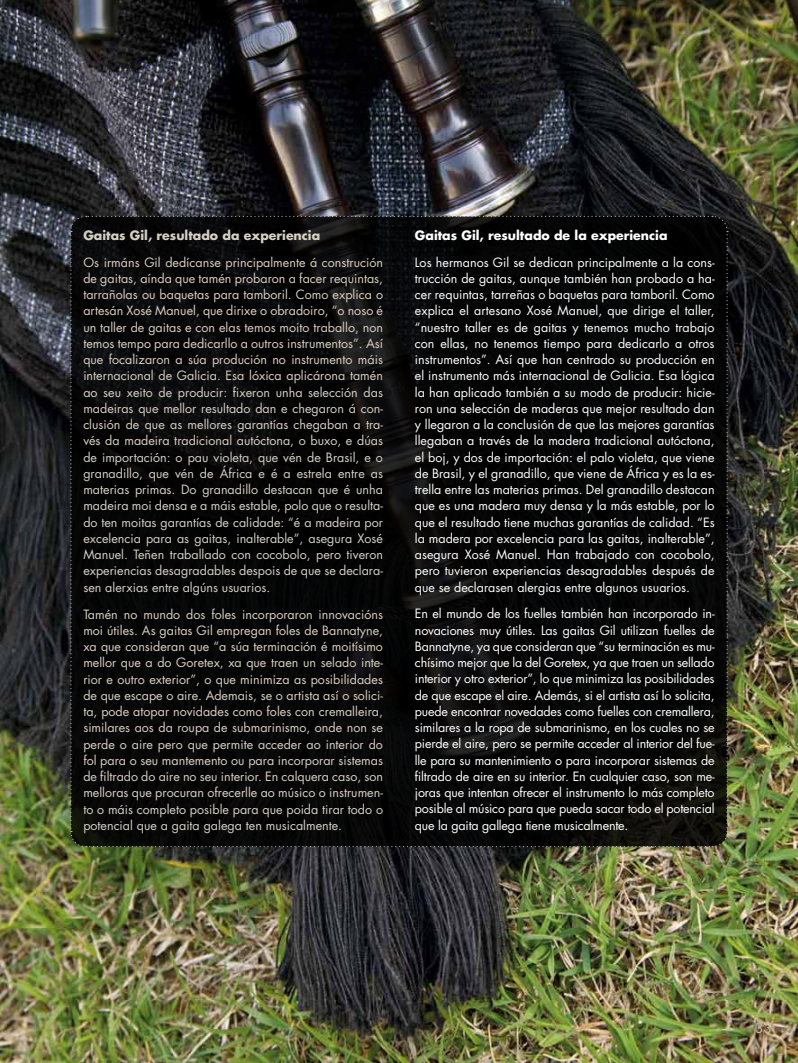
<style>
.page{position:relative;width:798px;height:1063px;background:#fff}
.page>*{position:absolute;margin:0;border:0;box-sizing:border-box;transform-origin:0 0}
.t1{font:13.75px "Futura Std";color:#c2bbb1}
.t2{font:12.5px/16.2px "Futura Std";letter-spacing:-.01em;color:#fff;text-align:justify}
.t3{font:12.5px/16.2px "Futura Std";color:#d7d0c3;text-align:justify}
.t4{font:700 12.5px "Futura Std";color:#fff}
.t5{font:700 12.5px "Futura Std";color:#d7d0c3}
</style>
<div class="page">
<img style="left:0;top:0;width:797px;height:1063px">
<svg style="left:70px;top:215px;width:658px;height:633px;background:#070708"></svg>
<p class="t5" style="left:83px;top:227px;width:238px">Gaitas Gil, resultado da experiencia</p>
<p class="t3" style="left:83px;top:254px;width:301px">Os irmáns Gil dedícanse principalmente á construción de gaitas, aínda que tamén probaron a facer requintas, tarrañolas ou baquetas para tamboril. Como explica o artesán Xosé Manuel, que dirixe o obradoiro, “o noso é un taller de gaitas e con elas temos moito traballo, non temos tempo para dedicarllo a outros instrumentos”. Así que focalizaron a súa produción no instrumento máis internacional de Galicia. Esa lóxica aplicárona tamén ao seu xeito de producir: fixeron unha selección das madeiras que mellor resultado dan e chegaron á con&shy;clusión de que as mellores garantías chegaban a tra&shy;vés da madeira tradicional autóctona, o buxo, e dúas de importación: o pau violeta, que vén de Brasil, e o granadillo, que vén de África e é a estrela entre as materias primas. Do granadillo destacan que é unha madeira moi densa e a máis estable, polo que o resulta&shy;do ten moitas garantías de calidade: “é a madeira por excelencia para as gaitas, inalterable”, asegura Xosé Manuel. Teñen traballado con cocobolo, pero tiveron experiencias desagradables despois de que se declara&shy;sen alerxias entre algúns usuarios.</p>
<p class="t3" style="left:83px;top:606px;width:301px">Tamén no mundo dos foles incorporaron innovacións moi útiles. As gaitas Gil empregan foles de Bannatyne, xa que consideran que “a súa terminación é moitísimo mellor que a do Goretex, xa que traen un selado inte&shy;rior e outro exterior”, o que minimiza as posibilidades de que escape o aire. Ademais, se o artista así o solici&shy;ta, pode atopar novidades como foles con cremalleira, similares aos da roupa de submarinismo, onde non se perde o aire pero que permite acceder ao interior do fol para o seu mantemento ou para incorporar sistemas de filtrado do aire no seu interior. En calquera caso, son melloras que procuran ofrecerlle ao músico o instrumen&shy;to o máis completo posible para que poida tirar todo o potencial que a gaita galega ten musicalmente.</p>
<p class="t4" style="left:415px;top:227px;width:254px">Gaitas Gil, resultado de la experiencia</p>
<p class="t2" style="left:415px;top:254px;width:301px">Los hermanos Gil se dedican principalmente a la cons&shy;trucción de gaitas, aunque también han probado a ha&shy;cer requintas, tarreñas o baquetas para tamboril. Como explica el artesano Xosé Manuel, que dirige el taller, “nuestro taller es de gaitas y tenemos mucho trabajo con ellas, no tenemos tiempo para dedicarlo a otros instrumentos”. Así que han centrado su producción en el instrumento más internacional de Galicia. Esa lógica la han aplicado también a su modo de producir: hicie&shy;ron una selección de maderas que mejor resultado dan y llegaron a la conclusión de que las mejores garantías llegaban a través de la madera tradicional autóctona, el boj, y dos de importación: el palo violeta, que viene de Brasil, y el granadillo, que viene de África y es la es&shy;trella entre las materias primas. Del granadillo destacan que es una madera muy densa y la más estable, por lo que el resultado tiene muchas garantías de calidad. “Es la madera por excelencia para las gaitas, inalterable”, asegura Xosé Manuel. Han trabajado con cocobolo, pero tuvieron experiencias desagradables después de que se declarasen alergias entre algunos usuarios.</p>
<p class="t2" style="left:415px;top:606px;width:301px">En el mundo de los fuelles también han incorporado in&shy;novaciones muy útiles. Las gaitas Gil utilizan fuelles de Bannatyne, ya que consideran que “su terminación es mu&shy;chísimo mejor que la del Goretex, ya que traen un sellado interior y otro exterior”, lo que minimiza las posibilidades de que escape el aire. Además, si el artista así lo solicita, puede encontrar novedades como fuelles con cremallera, similares a la ropa de submarinismo, en los cuales no se pierde el aire, pero se permite acceder al interior del fue&shy;lle para su mantenimiento o para incorporar sistemas de filtrado de aire en su interior. En cualquier caso, son me&shy;joras que intentan ofrecer el instrumento lo más completo posible al músico para que pueda sacar todo el potencial que la gaita gallega tiene musicalmente.</p>
<p class="t1" style="left:754px;top:1019px;width:18px">33</p>
</div>
